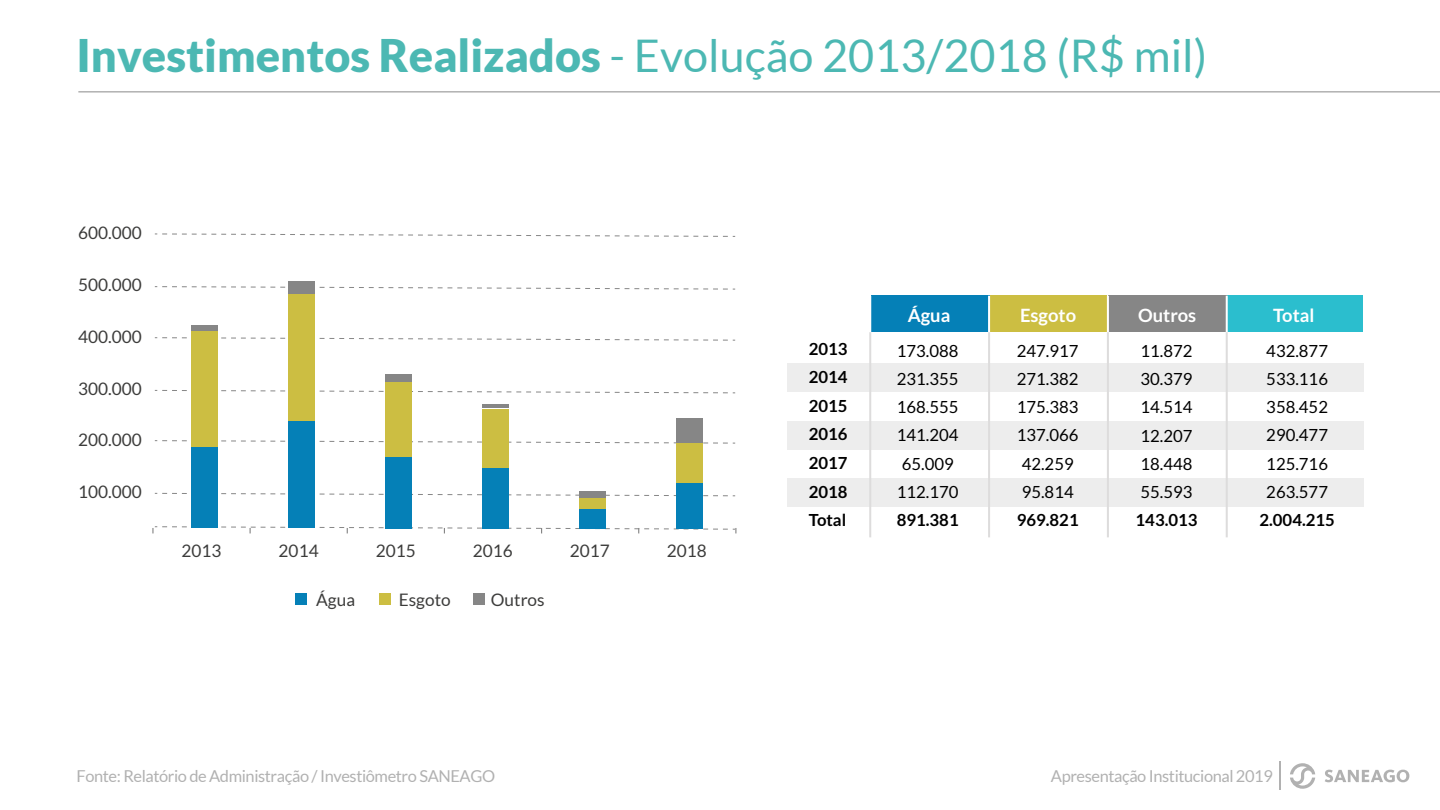
<style>
.page{position:relative;width:1440px;height:810px;background:#fff}
.page>*{position:absolute;margin:0;border:0;box-sizing:border-box;transform-origin:0 0}
.t1{font:45px "Lato";color:#4cb8b3}
.t2{font:700 18.38px "Lato";color:#fff}
.t3{font:17.25px "Lato";color:#3c3c3b}
.t4{font:16.73px/28.1px "Lato";color:#000}
.t5{font:700 16.73px/28.7px "Lato";color:#000;text-align:justify}
.t6{font:16.42px "Lato";letter-spacing:-.025em;color:#b1b1b1}
.s1{font-weight:900}
</style>
<div class="page">
<svg style="left:155px;top:233px;width:580px;height:4px"></svg>
<svg style="left:155px;top:286px;width:580px;height:4px"></svg>
<svg style="left:155px;top:337px;width:580px;height:4px"></svg>
<svg style="left:155px;top:390px;width:580px;height:4px"></svg>
<svg style="left:155px;top:440px;width:580px;height:4px"></svg>
<svg style="left:155px;top:493px;width:580px;height:4px"></svg>
<svg style="left:1325px;top:770px;width:84px;height:12px"></svg>
<svg style="left:1290px;top:763px;width:25px;height:26px"></svg>
<hr style="left:1279px;top:762px;width:2px;height:28px;background:#b1b1b1">
<hr style="left:78px;top:91px;width:1362px;height:2px;background:#b1b1b1">
<svg style="left:152px;top:526px;width:584px;height:7px"></svg>
<div style="left:295px;top:593px;width:12px;height:12px;background:#0580b7"></div>
<div style="left:379px;top:593px;width:12px;height:12px;background:#ccbe42"></div>
<div style="left:473px;top:593px;width:12px;height:12px;background:#868686"></div>
<div style="left:191px;top:447px;width:26px;height:80px;background:#0580b7"></div>
<div style="left:191px;top:332px;width:26px;height:115px;background:#ccbe42"></div>
<div style="left:191px;top:326px;width:26px;height:5px;background:#868686"></div>
<div style="left:288px;top:421px;width:26px;height:107px;background:#0580b7"></div>
<div style="left:288px;top:294px;width:26px;height:127px;background:#ccbe42"></div>
<div style="left:288px;top:281px;width:26px;height:13px;background:#868686"></div>
<div style="left:385px;top:457px;width:26px;height:72px;background:#0580b7"></div>
<div style="left:385px;top:381px;width:26px;height:76px;background:#ccbe42"></div>
<div style="left:385px;top:374px;width:26px;height:7px;background:#868686"></div>
<div style="left:482px;top:467px;width:26px;height:62px;background:#0580b7"></div>
<div style="left:482px;top:409px;width:26px;height:58px;background:#ccbe42"></div>
<hr style="left:482px;top:405px;width:26px;height:3px;background:#868686">
<div style="left:579px;top:510px;width:26px;height:19px;background:#0580b7"></div>
<div style="left:579px;top:497px;width:26px;height:12px;background:#ccbe42"></div>
<div style="left:579px;top:491px;width:26px;height:6px;background:#868686"></div>
<div style="left:676px;top:483px;width:26px;height:46px;background:#0580b7"></div>
<div style="left:676px;top:444px;width:26px;height:39px;background:#ccbe42"></div>
<div style="left:676px;top:419px;width:26px;height:24px;background:#868686"></div>
<div style="left:788px;top:479px;width:576px;height:28px;background:#ededed"></div>
<div style="left:788px;top:421px;width:576px;height:29px;background:#ededed"></div>
<div style="left:788px;top:364px;width:576px;height:28px;background:#ededed"></div>
<div style="left:1227px;top:296px;width:136px;height:36px;background:#2bbece"></div>
<div style="left:1108px;top:296px;width:119px;height:36px;background:#868686"></div>
<div style="left:988px;top:296px;width:119px;height:36px;background:#ccbe42"></div>
<div style="left:871px;top:296px;width:118px;height:36px;background:#0580b7"></div>
<hr style="left:869px;top:332px;width:2px;height:205px;background:#dddcdc">
<hr style="left:988px;top:296px;width:2px;height:36px;background:#fff">
<hr style="left:988px;top:332px;width:2px;height:205px;background:#dddcdc">
<hr style="left:1107px;top:296px;width:2px;height:36px;background:#fff">
<hr style="left:1107px;top:332px;width:2px;height:205px;background:#dddcdc">
<hr style="left:1226px;top:296px;width:2px;height:36px;background:#fff">
<hr style="left:1226px;top:332px;width:2px;height:205px;background:#dddcdc">
<h1 class="t1" style="left:77px;top:31px;width:1132px"><span class="s1">Investimentos Realizados</span> - Evolução 2013/2018 (R$ mil)</h1>
<p class="t3" style="left:78px;top:224px;width:65px">600.000</p>
<p class="t3" style="left:78px;top:275px;width:65px">500.000</p>
<p class="t3" style="left:78px;top:327px;width:65px">400.000</p>
<p class="t3" style="left:78px;top:379px;width:65px">300.000</p>
<p class="t3" style="left:78px;top:431px;width:65px">200.000</p>
<p class="t3" style="left:78px;top:482px;width:65px">100.000</p>
<p class="t3" style="left:182px;top:541px;width:42px">2013</p>
<p class="t3" style="left:279px;top:541px;width:42px">2014</p>
<p class="t3" style="left:376px;top:541px;width:42px">2015</p>
<p class="t3" style="left:473px;top:541px;width:42px">2016</p>
<p class="t3" style="left:570px;top:541px;width:42px">2017</p>
<p class="t3" style="left:667px;top:541px;width:42px">2018</p>
<p class="t3" style="left:316px;top:590px;width:40px">Água</p>
<p class="t3" style="left:399px;top:590px;width:54px">Esgoto</p>
<p class="t3" style="left:491px;top:590px;width:55px">Outros</p>
<p class="t2" style="left:908px;top:304px;width:44px">Água</p>
<p class="t5" style="left:809px;top:334px;width:40px">2013<br>2014<br>2015<br>2016<br>2017<br>2018<br>Total</p>
<p class="t4" style="left:897px;top:337px;width:63px">173.088<br>231.355<br>168.555<br>141.204<br>65.009<br>112.170</p>
<p class="t5" style="left:897px;top:505px;width:63px">891.381</p>
<p class="t2" style="left:1020px;top:304px;width:58px">Esgoto</p>
<p class="t2" style="left:1138px;top:304px;width:60px">Outros</p>
<p class="t2" style="left:1273px;top:304px;width:43px">Total</p>
<p class="t4" style="left:1017px;top:337px;width:63px">247.917<br>271.382<br>175.383<br>137.066<br>42.259<br>95.814</p>
<p class="t5" style="left:1017px;top:505px;width:63px">969.821</p>
<p class="t4" style="left:1141px;top:337px;width:54px;text-align:justify">11.872<br>30.379<br>14.514<br>12.207<br>18.448<br>55.593</p>
<p class="t5" style="left:1136px;top:505px;width:63px">143.013</p>
<p class="t4" style="left:1266px;top:337px;width:63px;text-align:justify">432.877<br>533.116<br>358.452<br>290.477<br>125.716<br>263.577</p>
<p class="t5" style="left:1259px;top:505px;width:77px">2.004.215</p>
<p class="t6" style="left:77px;top:766px;width:420px">Fonte: Relatório de Administração / Investiômetro SANEAGO</p>
<p class="t6" style="left:1051px;top:766px;width:223px">Apresentação Institucional 2019</p>
</div>
